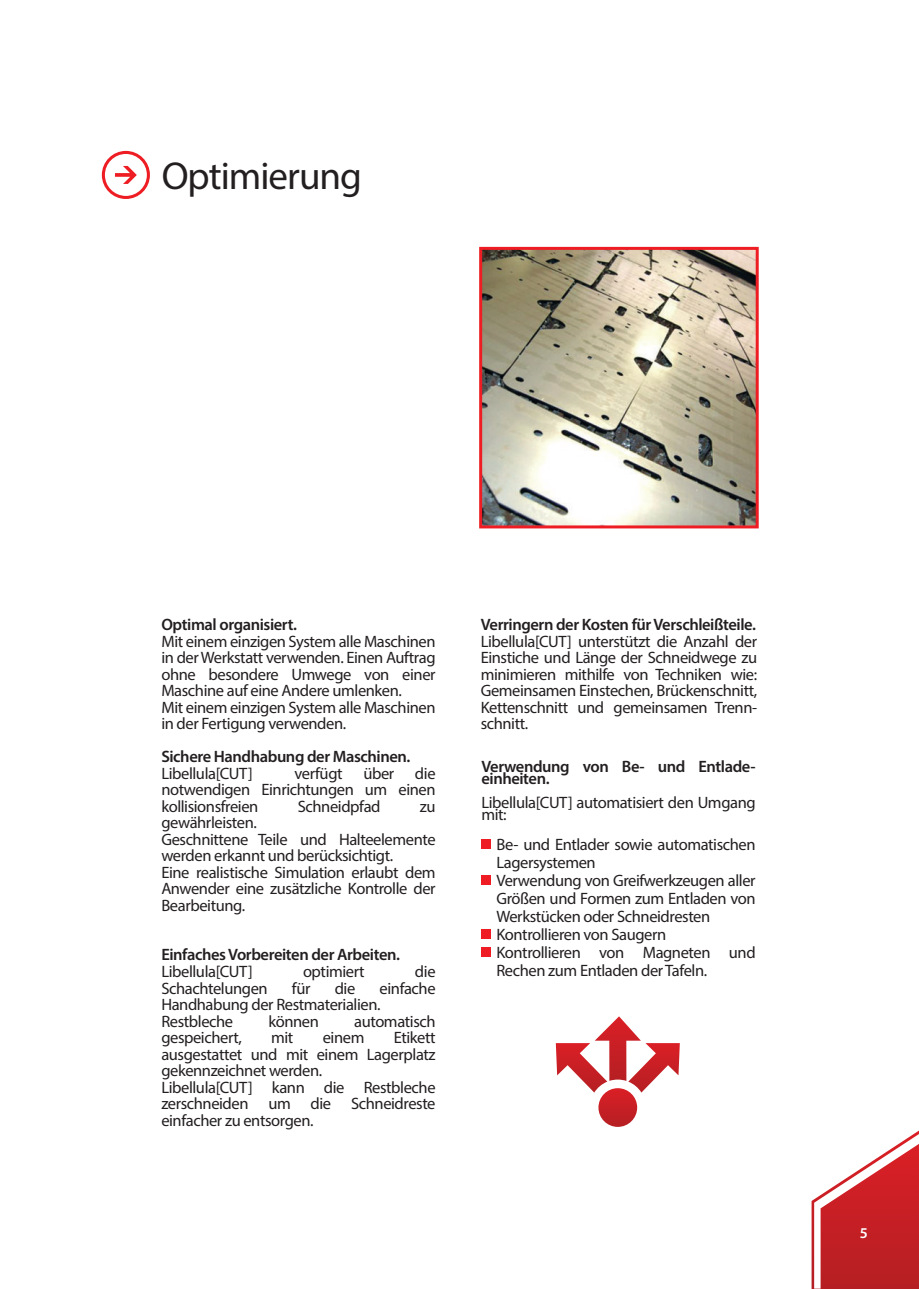
<style>
.page{position:relative;width:919px;height:1289px;background:#fff}
.page>*{position:absolute;margin:0;border:0;box-sizing:border-box;transform-origin:0 0}
.t1{font:39px "Myriad Pro";letter-spacing:-.025em;color:#231f20}
.t2{font:16.5px/16.5px "Myriad Pro";letter-spacing:-.025em;color:#231f20}
.t3{font:600 16.5px/12px "Myriad Pro";letter-spacing:-.025em;color:#231f20}
.t4{font:15px "Myriad Pro";color:#fff}
.t5{font:600 15px "Myriad Pro";color:#fff}
</style>
<div class="page">
<img style="left:483px;top:251px;width:271px;height:273px">
<svg style="left:115px;top:166px;width:22px;height:18px"></svg>
<div style="left:102px;top:151px;width:48px;height:48px;border:3px solid #ee1d23;border-radius:50%"></div>
<svg style="left:555px;top:1016px;width:124px;height:76px"></svg>
<div style="left:598px;top:1088px;width:39px;height:38px;background:linear-gradient(to bottom,#db252b,#b71d21);border-radius:19px"></div>
<div style="left:479px;top:247px;width:279px;height:281px;border:3px solid #ee1d23"></div>
<div style="left:481px;top:929px;width:10px;height:9px;background:#ee1d23"></div>
<div style="left:481px;top:947px;width:10px;height:9px;background:#ee1d23"></div>
<div style="left:481px;top:875px;width:10px;height:9px;background:#ee1d23"></div>
<div style="left:481px;top:839px;width:10px;height:9px;background:#ee1d23"></div>
<svg style="left:811px;top:1131px;width:107px;height:157px"></svg>
<h1 class="t1" style="left:162px;top:152px;width:202px">Optimierung</h1>
<p class="t3" style="left:161px;top:618px;width:137px">Optimal organisiert.</p>
<p class="t2" style="left:161px;top:632px;width:276px">Mit einem einzigen System alle Maschinen in der Werkstatt verwenden. Einen Auftrag ohne besondere Umwege von einer Maschine auf eine Andere umlenken.<br>Mit einem einzigen System alle Maschinen in der Fertigung verwenden.</p>
<p class="t3" style="left:161px;top:750px;width:250px">Sichere Handhabung der Maschinen.</p>
<p class="t2" style="left:161px;top:764px;width:93px">Libellula[CUT]</p>
<p class="t2" style="left:294px;top:764px;width:50px">verfügt</p>
<p class="t2" style="left:363px;top:764px;width:32px">über</p>
<p class="t2" style="left:161px;top:764px;width:276px;text-align:justify;text-indent:253px">die notwendigen Einrichtungen um einen kollisionsfreien</p>
<p class="t2" style="left:298px;top:797px;width:84px">Schneidpfad</p>
<p class="t2" style="left:420px;top:797px;width:17px">zu</p>
<p class="t2" style="left:161px;top:814px;width:276px">gewährleisten.<br>Geschnittene Teile und Halteelemente werden erkannt und berücksichtigt.<br>Eine realistische Simulation erlaubt dem<br>Anwender eine zusätzliche Kontrolle der<br>Bearbeitung.</p>
<p class="t3" style="left:161px;top:948px;width:240px">Einfaches Vorbereiten der Arbeiten.</p>
<p class="t2" style="left:161px;top:962px;width:93px">Libellula[CUT]</p>
<p class="t2" style="left:303px;top:962px;width:63px">optimiert</p>
<p class="t2" style="left:415px;top:962px;width:22px">die</p>
<p class="t2" style="left:161px;top:979px;width:108px">Schachtelungen</p>
<p class="t2" style="left:292px;top:979px;width:20px">für</p>
<p class="t2" style="left:335px;top:979px;width:22px">die</p>
<p class="t2" style="left:161px;top:979px;width:276px;text-indent:218px">einfache<br>Handhabung der Restmaterialien.<br>Restbleche</p>
<p class="t2" style="left:268px;top:1012px;width:52px">können</p>
<p class="t2" style="left:354px;top:1012px;width:83px">automatisch</p>
<p class="t2" style="left:161px;top:1028px;width:276px;text-indent:232px">Etikett ausgestattet und mit einem Lagerplatz gekennzeichnet werden.<br>Libellula[CUT] kann die Restbleche zerschneiden um die Schneidreste einfacher zu entsorgen.</p>
<p class="t2" style="left:161px;top:1028px;width:82px">gespeichert,</p>
<p class="t2" style="left:271px;top:1028px;width:24px">mit</p>
<p class="t2" style="left:323px;top:1028px;width:43px">einem</p>
<p class="t3" style="left:480px;top:618px;width:277px">Verringern der Kosten für Verschleißteile.</p>
<p class="t2" style="left:480px;top:632px;width:278px;text-align:justify">Libellula[CUT] unterstützt die Anzahl der Einstiche und Länge der Schneidwege zu minimieren mithilfe von Techniken wie:<br>Gemeinsamen Einstechen, Brückenschnitt, Kettenschnitt und gemeinsamen Trenn&shy;schnitt.</p>
<p class="t3" style="left:481px;top:759px;width:276px">Verwendung von Be- und Entlade&shy;einheiten.</p>
<p class="t2" style="left:481px;top:796px;width:276px;line-height:12px">Libellula[CUT] automatisiert den Umgang mit:</p>
<p class="t2" style="left:496px;top:835px;width:261px;line-height:18px">Be- und Entlader sowie automatischen<br>Lagersystemen<br>Verwendung von Greifwerkzeugen aller<br>Größen und Formen zum Entladen von<br>Werkstücken oder Schneidresten<br>Kontrollieren von Saugern<br>Kontrollieren von Magneten und<br>Rechen zum Entladen der Tafeln.</p>
<p class="t4" style="left:856px;top:1222px;width:9px">5</p>
<p class="t5" style="left:859px;top:1223px;width:10px">5</p>
</div>
